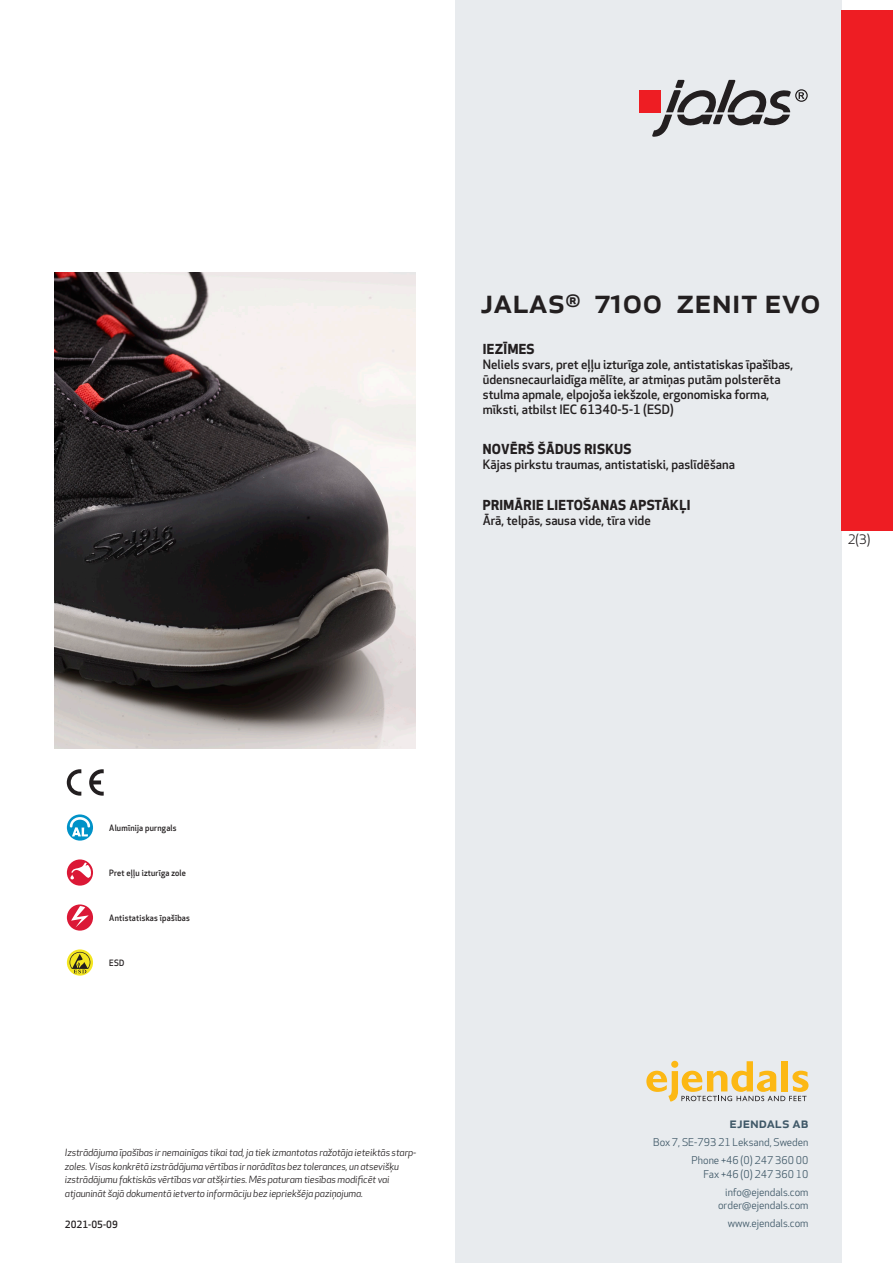
<style>
.page{position:relative;width:893px;height:1263px;background:#fff}
.page>*{position:absolute;margin:0;border:0;box-sizing:border-box;transform-origin:0 0}
.prodname{font:500 34.5px "Apex New";color:#231f20}
.t1{font:500 15px "Apex New";color:#405968}
.Funktion_body{font:700 13.5px "Apex New";letter-spacing:.025em;color:#231f20}
.t2{font:12.75px "Apex New";color:#231f20}
.Funktion_body-2{font:500 12.6px/15px "Apex New";color:#231f20}
.t3{font:10.5px/18px "Apex New";color:#405968;text-align:right}
.t4{font:italic 9.75px/13.5px "Apex New";letter-spacing:-.01em;color:#231f20}
.t5{font:500 9.75px "Apex New";color:#231f20}
.Funktion_body-3{font:500 8.55px "Apex New";letter-spacing:.025em;color:#231f20;scale:.95 1}
</style>
<div class="page">
<div style="left:455px;top:0;width:387px;height:1263px;background:#e8ebee"></div>
<svg style="left:646px;top:1061px;width:162px;height:40px"></svg>
<div style="left:842px;top:11px;width:51px;height:520px;background:#ee1d23"></div>
<div style="left:639px;top:90px;width:22px;height:22px;background:#ee1d23"></div>
<svg style="left:652px;top:80px;width:156px;height:57px"></svg>
<svg style="left:67px;top:814px;width:26px;height:27px"></svg>
<svg style="left:70px;top:817px;width:20px;height:19px"></svg>
<svg style="left:67px;top:859px;width:26px;height:27px"></svg>
<svg style="left:70px;top:862px;width:21px;height:17px"></svg>
<svg style="left:67px;top:904px;width:26px;height:27px"></svg>
<svg style="left:71px;top:906px;width:18px;height:21px"></svg>
<svg style="left:67px;top:949px;width:26px;height:26px"></svg>
<svg style="left:70px;top:952px;width:20px;height:21px"></svg>
<svg style="left:89px;top:769px;width:15px;height:27px"></svg>
<svg style="left:67px;top:769px;width:14px;height:27px"></svg>
<img style="left:54px;top:272px;width:361px;height:476px">
<p class="prodname" style="left:480px;top:277px;width:342px">JALAS<sup>®</sup> 7100 ZENIT EVO</p>
<p class="Funktion_body" style="left:483px;top:339px;width:53px">IEZĪMES</p>
<p class="Funktion_body-2" style="left:483px;top:356px;width:312px">Neliels svars, pret eļļu izturīga zole, antistatiskas īpašības, ūdensnecaurlaidīga mēlīte, ar atmiņas putām polsterēta stulma apmale, elpojoša iekšzole, ergonomiska forma, mīksti, atbilst IEC 61340-5-1 (ESD)</p>
<p class="Funktion_body" style="left:483px;top:440px;width:150px">NOVĒRŠ ŠĀDUS RISKUS</p>
<p class="Funktion_body-2" style="left:483px;top:457px;width:254px">Kājas pirkstu traumas, antistatiski, paslīdēšana</p>
<p class="Funktion_body" style="left:483px;top:495px;width:209px">PRIMĀRIE LIETOŠANAS APSTĀKĻI</p>
<p class="Funktion_body-2" style="left:483px;top:513px;width:170px">Ārā, telpās, sausa vide, tīra vide</p>
<h3 class="t2" style="left:848px;top:531px;width:24px">2(3)</h3>
<p class="Funktion_body-3" style="left:109px;top:822px;width:72px">Alumīnija purngals</p>
<p class="Funktion_body-3" style="left:109px;top:867px;width:82px">Pret eļļu izturīga zole</p>
<p class="Funktion_body-3" style="left:109px;top:912px;width:86px">Antistatiskas īpašības</p>
<p class="Funktion_body-3" style="left:109px;top:957px;width:17px">ESD</p>
<p class="t4" style="left:65px;top:1146px;width:353px">Izstrādājuma īpašības ir nemainīgas tikai tad, ja tiek izmantotas ražotāja ieteiktās starp&shy;zoles. Visas konkrētā izstrādājuma vērtības ir norādītas bez tolerances, un atsevišķu izstrādājumu faktiskās vērtības var atšķirties. Mēs paturam tiesības modificēt vai atjaunināt šajā dokumentā ietverto informāciju bez iepriekšēja paziņojuma.</p>
<p class="t5" style="left:65px;top:1218px;width:54px">2021-05-09</p>
<h2 class="t1" style="left:729px;top:1113px;width:80px">ejendals ab</h2>
<p class="t3" style="left:653px;top:1133px;width:157px">Box 7, SE-793 21 Leksand, Sweden<br>Phone +46 (0) 247 360 00</p>
<p class="t3" style="left:703px;top:1165px;width:107px">Fax +46 (0) 247 360 10 info@ejendals.com</p>
<p class="t3" style="left:718px;top:1196px;width:92px">order@ejendals.com</p>
<p class="t3" style="left:728px;top:1215px;width:82px">www.ejendals.com</p>
</div>
